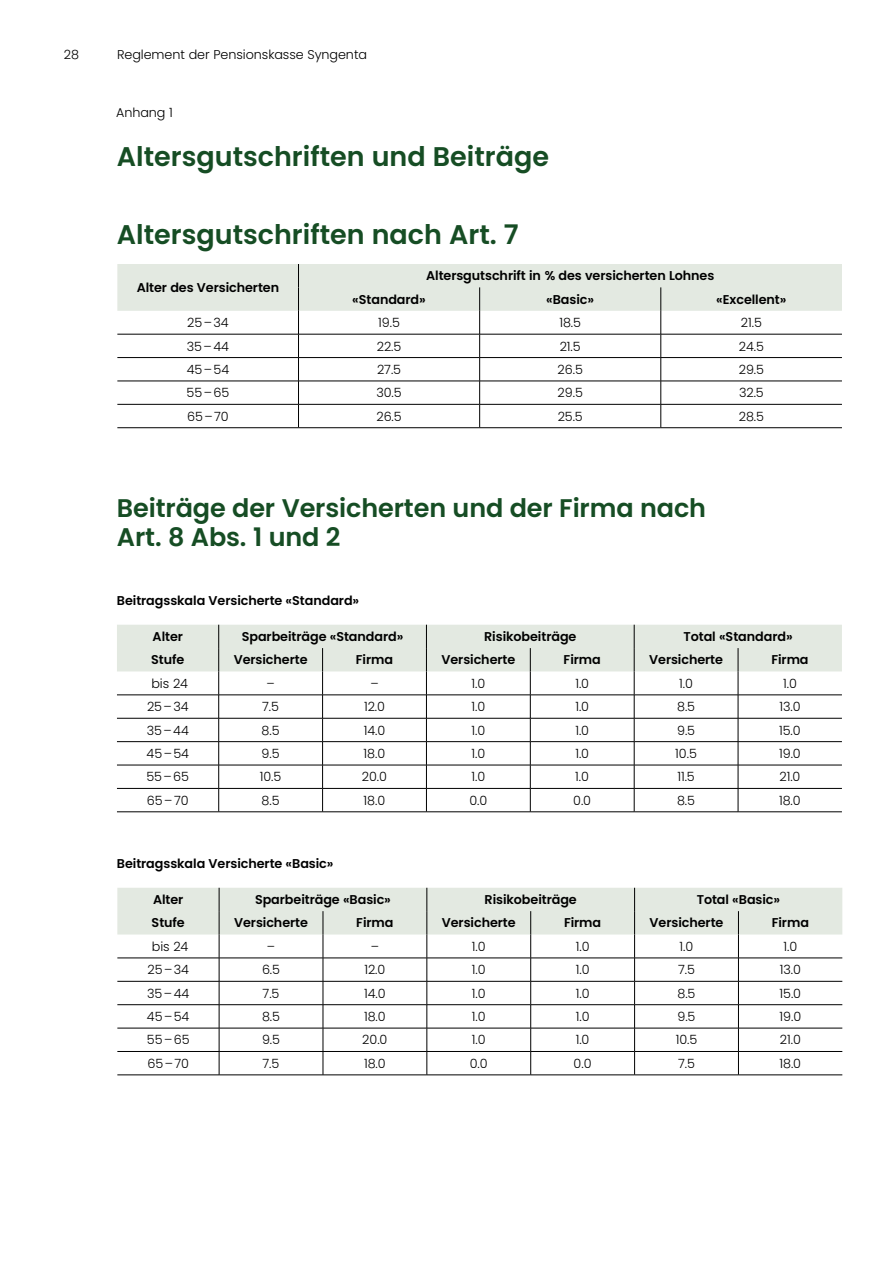
<style>
.page{position:relative;width:893px;height:1263px;background:#fff}
.page>*{position:absolute;margin:0;border:0;box-sizing:border-box;transform-origin:0 0}
.t1{font:600 27px "Poppins";color:#164d24}
.t2{font:600 25.5px/29.2px "Poppins";letter-spacing:-.005em;color:#164d24}
.t3{font:300 12.75px "Poppins";letter-spacing:-.005em;color:#000}
.t4{font:600 12.75px "Poppins";letter-spacing:-.005em;color:#000}
</style>
<div class="page">
<hr style="left:117px;top:427px;width:181px;height:1px;background:#000">
<hr style="left:298px;top:427px;width:182px;height:1px;background:#000">
<hr style="left:480px;top:427px;width:181px;height:1px;background:#000">
<svg style="left:117px;top:264px;width:725px;height:163px"></svg>
<hr style="left:661px;top:334px;width:181px;height:1px;background:#000">
<hr style="left:661px;top:357px;width:181px;height:1px;background:#000">
<hr style="left:661px;top:381px;width:181px;height:1px;background:#000">
<hr style="left:661px;top:404px;width:181px;height:1px;background:#000">
<hr style="left:661px;top:427px;width:181px;height:1px;background:#000">
<svg style="left:117px;top:625px;width:725px;height:187px"></svg>
<hr style="left:738px;top:788px;width:104px;height:1px;background:#000">
<hr style="left:738px;top:811px;width:104px;height:1px;background:#000">
<svg style="left:117px;top:888px;width:725px;height:187px"></svg>
<hr style="left:738px;top:958px;width:104px;height:1px;background:#000">
<hr style="left:738px;top:981px;width:104px;height:1px;background:#000">
<hr style="left:738px;top:1004px;width:104px;height:1px;background:#000">
<hr style="left:738px;top:1028px;width:104px;height:1px;background:#000">
<hr style="left:738px;top:1051px;width:104px;height:1px;background:#000">
<hr style="left:738px;top:1074px;width:104px;height:1px;background:#000">
<p class="t3" style="left:64px;top:47px;width:17px">28</p>
<p class="t3" style="left:117px;top:47px;width:251px">Reglement der Pensionskasse Syngenta</p>
<p class="t3" style="left:116px;top:105px;width:58px">Anhang 1</p>
<h1 class="t1" style="left:117px;top:141px;width:434px">Altersgutschriften und Beiträge</h1>
<h1 class="t1" style="left:117px;top:219px;width:403px">Altersgutschriften nach Art. 7</h1>
<p class="t4" style="left:137px;top:280px;width:144px">Alter des Versicherten</p>
<p class="t4" style="left:426px;top:268px;width:290px">Altersgutschrift in % des versicherten Lohnes</p>
<p class="t4" style="left:352px;top:292px;width:75px">«Standard»</p>
<p class="t4" style="left:546px;top:292px;width:49px">«Basic»</p>
<p class="t4" style="left:716px;top:292px;width:72px">«Excellent»</p>
<p class="t3" style="left:187px;top:315px;width:43px">25–34</p>
<p class="t3" style="left:378px;top:315px;width:23px">19.5</p>
<p class="t3" style="left:559px;top:315px;width:23px">18.5</p>
<p class="t3" style="left:741px;top:315px;width:23px">21.5</p>
<p class="t3" style="left:187px;top:339px;width:44px">35–44</p>
<p class="t3" style="left:377px;top:339px;width:26px">22.5</p>
<p class="t3" style="left:560px;top:339px;width:23px">21.5</p>
<p class="t3" style="left:739px;top:339px;width:27px">24.5</p>
<p class="t3" style="left:187px;top:362px;width:44px">45–54</p>
<p class="t3" style="left:377px;top:362px;width:26px">27.5</p>
<p class="t3" style="left:558px;top:362px;width:27px">26.5</p>
<p class="t3" style="left:739px;top:362px;width:27px">29.5</p>
<p class="t3" style="left:187px;top:385px;width:44px">55–65</p>
<p class="t3" style="left:376px;top:385px;width:27px">30.5</p>
<p class="t3" style="left:558px;top:385px;width:27px">29.5</p>
<p class="t3" style="left:739px;top:385px;width:26px">32.5</p>
<p class="t3" style="left:187px;top:409px;width:43px">65–70</p>
<p class="t3" style="left:376px;top:409px;width:27px">26.5</p>
<p class="t3" style="left:558px;top:409px;width:27px">25.5</p>
<p class="t3" style="left:739px;top:409px;width:27px">28.5</p>
<h2 class="t2" style="left:117px;top:493px;width:591px">Beiträge der Versicherten und der Firma nach<br>Art. 8 Abs. 1 und 2</h2>
<p class="t4" style="left:117px;top:593px;width:244px">Beitragsskala Versicherte «Standard»</p>
<p class="t4" style="left:153px;top:629px;width:32px">Alter</p>
<p class="t4" style="left:242px;top:629px;width:163px">Sparbeiträge «Standard»</p>
<p class="t4" style="left:484px;top:629px;width:94px">Risikobeiträge</p>
<p class="t4" style="left:683px;top:629px;width:111px">Total «Standard»</p>
<p class="t4" style="left:151px;top:652px;width:35px">Stufe</p>
<p class="t4" style="left:234px;top:652px;width:75px">Versicherte</p>
<p class="t4" style="left:356px;top:652px;width:39px">Firma</p>
<p class="t4" style="left:441px;top:652px;width:75px">Versicherte</p>
<p class="t4" style="left:564px;top:652px;width:39px">Firma</p>
<p class="t4" style="left:649px;top:652px;width:75px">Versicherte</p>
<p class="t4" style="left:771px;top:652px;width:39px">Firma</p>
<p class="t3" style="left:151px;top:676px;width:38px">bis 24</p>
<p class="t3" style="left:266px;top:676px;width:10px">–</p>
<p class="t3" style="left:370px;top:676px;width:10px">–</p>
<p class="t3" style="left:471px;top:676px;width:15px">1.0</p>
<p class="t3" style="left:575px;top:676px;width:15px">1.0</p>
<p class="t3" style="left:679px;top:676px;width:15px">1.0</p>
<p class="t3" style="left:783px;top:676px;width:15px">1.0</p>
<p class="t3" style="left:147px;top:699px;width:43px">25–34</p>
<p class="t3" style="left:262px;top:699px;width:18px">7.5</p>
<p class="t3" style="left:364px;top:699px;width:22px">12.0</p>
<p class="t3" style="left:471px;top:699px;width:15px">1.0</p>
<p class="t3" style="left:575px;top:699px;width:15px">1.0</p>
<p class="t3" style="left:677px;top:699px;width:20px">8.5</p>
<p class="t3" style="left:779px;top:699px;width:23px">13.0</p>
<p class="t3" style="left:147px;top:723px;width:44px">35–44</p>
<p class="t3" style="left:262px;top:723px;width:20px">8.5</p>
<p class="t3" style="left:364px;top:723px;width:23px">14.0</p>
<p class="t3" style="left:471px;top:723px;width:15px">1.0</p>
<p class="t3" style="left:575px;top:723px;width:15px">1.0</p>
<p class="t3" style="left:677px;top:723px;width:20px">9.5</p>
<p class="t3" style="left:779px;top:723px;width:23px">15.0</p>
<p class="t3" style="left:147px;top:746px;width:44px">45–54</p>
<p class="t3" style="left:262px;top:746px;width:20px">9.5</p>
<p class="t3" style="left:364px;top:746px;width:23px">18.0</p>
<p class="t3" style="left:471px;top:746px;width:15px">1.0</p>
<p class="t3" style="left:575px;top:746px;width:15px">1.0</p>
<p class="t3" style="left:675px;top:746px;width:23px">10.5</p>
<p class="t3" style="left:779px;top:746px;width:23px">19.0</p>
<p class="t3" style="left:146px;top:769px;width:44px">55–65</p>
<p class="t3" style="left:260px;top:769px;width:23px">10.5</p>
<p class="t3" style="left:362px;top:769px;width:27px">20.0</p>
<p class="t3" style="left:471px;top:769px;width:15px">1.0</p>
<p class="t3" style="left:575px;top:769px;width:15px">1.0</p>
<p class="t3" style="left:677px;top:769px;width:19px">11.5</p>
<p class="t3" style="left:779px;top:769px;width:22px">21.0</p>
<p class="t3" style="left:147px;top:793px;width:43px">65–70</p>
<p class="t3" style="left:262px;top:793px;width:20px">8.5</p>
<p class="t3" style="left:364px;top:793px;width:23px">18.0</p>
<p class="t3" style="left:469px;top:793px;width:19px">0.0</p>
<p class="t3" style="left:573px;top:793px;width:19px">0.0</p>
<p class="t3" style="left:677px;top:793px;width:20px">8.5</p>
<p class="t3" style="left:779px;top:793px;width:23px">18.0</p>
<p class="t4" style="left:117px;top:856px;width:218px">Beitragsskala Versicherte «Basic»</p>
<p class="t4" style="left:153px;top:892px;width:32px">Alter</p>
<p class="t4" style="left:255px;top:892px;width:137px">Sparbeiträge «Basic»</p>
<p class="t4" style="left:485px;top:892px;width:94px">Risikobeiträge</p>
<p class="t4" style="left:697px;top:892px;width:85px">Total «Basic»</p>
<p class="t4" style="left:152px;top:915px;width:35px">Stufe</p>
<p class="t4" style="left:234px;top:915px;width:75px">Versicherte</p>
<p class="t4" style="left:356px;top:915px;width:39px">Firma</p>
<p class="t4" style="left:442px;top:915px;width:75px">Versicherte</p>
<p class="t4" style="left:564px;top:915px;width:39px">Firma</p>
<p class="t4" style="left:650px;top:915px;width:75px">Versicherte</p>
<p class="t4" style="left:772px;top:915px;width:39px">Firma</p>
<p class="t3" style="left:152px;top:939px;width:38px">bis 24</p>
<p class="t3" style="left:267px;top:939px;width:10px">–</p>
<p class="t3" style="left:371px;top:939px;width:10px">–</p>
<p class="t3" style="left:472px;top:939px;width:15px">1.0</p>
<p class="t3" style="left:576px;top:939px;width:15px">1.0</p>
<p class="t3" style="left:680px;top:939px;width:15px">1.0</p>
<p class="t3" style="left:783px;top:939px;width:15px">1.0</p>
<p class="t3" style="left:147px;top:962px;width:43px">25–34</p>
<p class="t3" style="left:262px;top:962px;width:20px">6.5</p>
<p class="t3" style="left:364px;top:962px;width:22px">12.0</p>
<p class="t3" style="left:472px;top:962px;width:15px">1.0</p>
<p class="t3" style="left:576px;top:962px;width:15px">1.0</p>
<p class="t3" style="left:678px;top:962px;width:18px">7.5</p>
<p class="t3" style="left:780px;top:962px;width:23px">13.0</p>
<p class="t3" style="left:147px;top:986px;width:44px">35–44</p>
<p class="t3" style="left:263px;top:986px;width:18px">7.5</p>
<p class="t3" style="left:364px;top:986px;width:23px">14.0</p>
<p class="t3" style="left:472px;top:986px;width:15px">1.0</p>
<p class="t3" style="left:576px;top:986px;width:15px">1.0</p>
<p class="t3" style="left:677px;top:986px;width:20px">8.5</p>
<p class="t3" style="left:780px;top:986px;width:23px">15.0</p>
<p class="t3" style="left:147px;top:1009px;width:44px">45–54</p>
<p class="t3" style="left:262px;top:1009px;width:20px">8.5</p>
<p class="t3" style="left:364px;top:1009px;width:23px">18.0</p>
<p class="t3" style="left:472px;top:1009px;width:15px">1.0</p>
<p class="t3" style="left:576px;top:1009px;width:15px">1.0</p>
<p class="t3" style="left:677px;top:1009px;width:20px">9.5</p>
<p class="t3" style="left:779px;top:1009px;width:23px">19.0</p>
<p class="t3" style="left:147px;top:1032px;width:44px">55–65</p>
<p class="t3" style="left:262px;top:1032px;width:20px">9.5</p>
<p class="t3" style="left:362px;top:1032px;width:27px">20.0</p>
<p class="t3" style="left:472px;top:1032px;width:15px">1.0</p>
<p class="t3" style="left:576px;top:1032px;width:15px">1.0</p>
<p class="t3" style="left:676px;top:1032px;width:23px">10.5</p>
<p class="t3" style="left:780px;top:1032px;width:22px">21.0</p>
<p class="t3" style="left:147px;top:1056px;width:43px">65–70</p>
<p class="t3" style="left:263px;top:1056px;width:18px">7.5</p>
<p class="t3" style="left:364px;top:1056px;width:23px">18.0</p>
<p class="t3" style="left:470px;top:1056px;width:19px">0.0</p>
<p class="t3" style="left:574px;top:1056px;width:19px">0.0</p>
<p class="t3" style="left:678px;top:1056px;width:18px">7.5</p>
<p class="t3" style="left:779px;top:1056px;width:23px">18.0</p>
</div>
